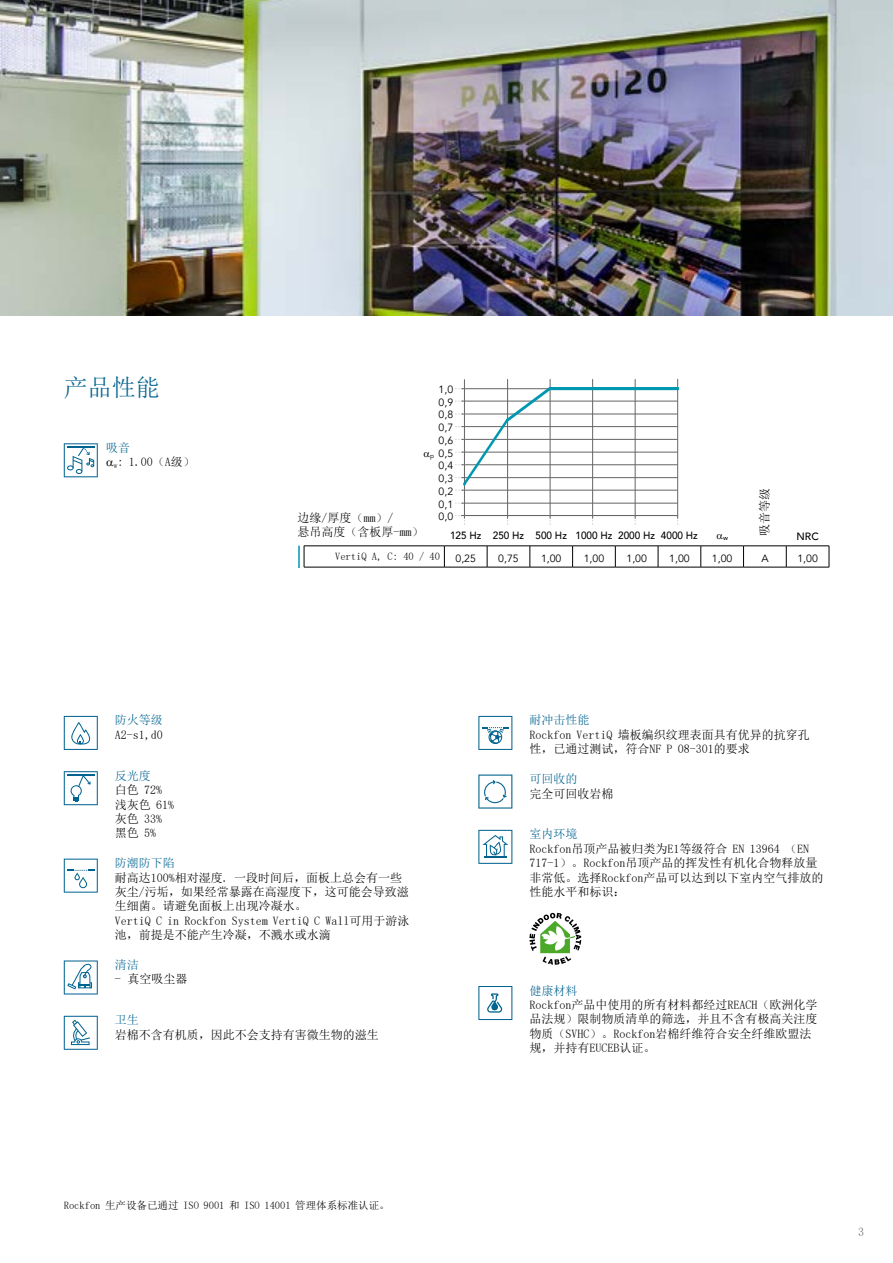
<style>
.page{position:relative;width:893px;height:1263px;background:#fff}
.page>*{position:absolute;margin:0;border:0;box-sizing:border-box;transform-origin:0 0}
.t1{font:127.35px "Chartwell Lines 50";color:#0098b0;scale:.67 1}
.t2{font:24px "Sim Sun";color:#006390}
.t3{font:12px/14.4px "Sim Sun";color:#000}
.t4{font:12px "Sim Sun";color:#006390}
.t5{font:12px "Sim Sun";color:#646567}
.t6{font:10.5px/12.8px "Avenir";color:#000;text-align:justify}
.t7{font:10.5px "Sim Sun";color:#000}
.t8{font:500 10.5px "Avenir";color:#000;scale:.95 1}
.t9{font:500 10.5px "Avenir";color:#000}
.t10{font:500 6.45px "Avenir";color:#000}
.t11{font:6.45px "Avenir";color:#000}
.s1{color:#006390}
</style>
<div class="page">
<img style="left:0;top:0;width:893px;height:316px">
<svg style="left:64px;top:443px;width:34px;height:34px"></svg>
<svg style="left:64px;top:716px;width:34px;height:34px"></svg>
<svg style="left:64px;top:771px;width:34px;height:34px"></svg>
<hr style="left:67px;top:774px;width:27px;height:2px;background:#006390">
<svg style="left:64px;top:859px;width:34px;height:34px"></svg>
<svg style="left:64px;top:960px;width:34px;height:34px"></svg>
<svg style="left:64px;top:1016px;width:34px;height:34px"></svg>
<svg style="left:478px;top:716px;width:34px;height:34px"></svg>
<svg style="left:478px;top:774px;width:34px;height:34px"></svg>
<svg style="left:478px;top:830px;width:34px;height:34px"></svg>
<svg style="left:529px;top:913px;width:52px;height:52px"></svg>
<svg style="left:478px;top:986px;width:34px;height:34px"></svg>
<svg style="left:304px;top:547px;width:1px;height:20px"></svg>
<svg style="left:444px;top:547px;width:1px;height:20px"></svg>
<svg style="left:487px;top:547px;width:1px;height:20px"></svg>
<svg style="left:530px;top:547px;width:1px;height:20px"></svg>
<svg style="left:572px;top:547px;width:1px;height:20px"></svg>
<svg style="left:615px;top:547px;width:1px;height:20px"></svg>
<svg style="left:658px;top:547px;width:1px;height:20px"></svg>
<svg style="left:700px;top:547px;width:1px;height:20px"></svg>
<svg style="left:743px;top:547px;width:1px;height:20px"></svg>
<svg style="left:786px;top:547px;width:1px;height:20px"></svg>
<svg style="left:829px;top:546px;width:1px;height:21px"></svg>
<hr style="left:304px;top:567px;width:140px;height:1px;background:#000">
<hr style="left:444px;top:567px;width:43px;height:1px;background:#000">
<hr style="left:487px;top:567px;width:43px;height:1px;background:#000">
<hr style="left:530px;top:567px;width:43px;height:1px;background:#000">
<hr style="left:573px;top:567px;width:42px;height:1px;background:#000">
<hr style="left:615px;top:567px;width:43px;height:1px;background:#000">
<hr style="left:658px;top:567px;width:43px;height:1px;background:#000">
<hr style="left:701px;top:567px;width:42px;height:1px;background:#000">
<hr style="left:743px;top:567px;width:43px;height:1px;background:#000">
<hr style="left:786px;top:567px;width:43px;height:1px;background:#000">
<hr style="left:304px;top:546px;width:140px;height:1px;background:#000">
<hr style="left:444px;top:546px;width:43px;height:1px;background:#000">
<hr style="left:487px;top:546px;width:43px;height:1px;background:#000">
<hr style="left:530px;top:546px;width:43px;height:1px;background:#000">
<hr style="left:573px;top:546px;width:42px;height:1px;background:#000">
<hr style="left:615px;top:546px;width:43px;height:1px;background:#000">
<hr style="left:658px;top:546px;width:43px;height:1px;background:#000">
<hr style="left:701px;top:546px;width:42px;height:1px;background:#000">
<hr style="left:743px;top:546px;width:43px;height:1px;background:#000">
<hr style="left:786px;top:546px;width:43px;height:1px;background:#000">
<hr style="left:298px;top:546px;width:2px;height:21px;background:#0098b0">
<svg style="left:455px;top:515px;width:10px;height:10px"></svg>
<hr style="left:461px;top:388px;width:217px;height:1px;background:#646567">
<hr style="left:461px;top:490px;width:216px;height:1px;background:#646567">
<hr style="left:461px;top:414px;width:216px;height:1px;background:#646567">
<hr style="left:461px;top:439px;width:216px;height:1px;background:#646567">
<hr style="left:461px;top:464px;width:216px;height:1px;background:#646567">
<hr style="left:507px;top:379px;width:1px;height:139px;background:#646567">
<hr style="left:550px;top:379px;width:1px;height:139px;background:#646567">
<hr style="left:592px;top:379px;width:1px;height:139px;background:#646567">
<hr style="left:635px;top:379px;width:1px;height:139px;background:#646567">
<hr style="left:677px;top:379px;width:1px;height:139px;background:#646567">
<hr style="left:461px;top:503px;width:217px;height:1px;background:#646567">
<hr style="left:461px;top:477px;width:217px;height:1px;background:#646567">
<hr style="left:461px;top:452px;width:217px;height:1px;background:#646567">
<hr style="left:461px;top:426px;width:217px;height:1px;background:#646567">
<hr style="left:461px;top:401px;width:217px;height:1px;background:#646567">
<hr style="left:464px;top:379px;width:1px;height:139px;background:#646567">
<hr style="left:461px;top:515px;width:217px;height:1px;background:#646567">
<h2 class="t2" style="left:64px;top:375px;width:97px">产品性能</h2>
<p class="t3" style="left:114px;top:440px;width:82px;text-indent:-8px"><span class="s1">吸音<br></span><sub>w</sub>: 1.00（A级）</p>
<p class="t3" style="left:298px;top:510px;width:127px">边缘/厚度（mm）/<br>悬吊高度（含板厚-mm）</p>
<p class="t6" style="left:439px;top:383px;width:16px">1,0<br>0,9<br>0,8<br>0,7<br>0,6<br>0,5<br>0,4<br>0,3<br>0,2<br>0,1<br>0,0</p>
<h1 class="t1" style="left:464px;top:387px;width:324px">25+75+100+100+100+100</h1>
<p class="t11" style="left:430px;top:452px;width:5px">p</p>
<p class="t3" style="left:757px;top:536px;width:49px;rotate:-90deg">吸音等级</p>
<p class="t8" style="left:450px;top:526px;width:262px">125 Hz 250 Hz 500 Hz 1000 Hz 2000 Hz 4000 Hz</p>
<p class="t10" style="left:723px;top:532px;width:6px">w</p>
<p class="t9" style="left:796px;top:527px;width:24px">NRC</p>
<p class="t7" style="left:335px;top:551px;width:106px">VertiQ A, C: 40 / 40</p>
<p class="t6" style="left:456px;top:552px;width:22px">0,25</p>
<p class="t6" style="left:498px;top:552px;width:22px">0,75</p>
<p class="t6" style="left:541px;top:552px;width:22px">1,00</p>
<p class="t6" style="left:584px;top:552px;width:22px">1,00</p>
<p class="t6" style="left:626px;top:552px;width:22px">1,00</p>
<p class="t6" style="left:669px;top:552px;width:22px">1,00</p>
<p class="t6" style="left:712px;top:552px;width:22px">1,00</p>
<p class="t6" style="left:761px;top:552px;width:9px">A</p>
<p class="t6" style="left:797px;top:552px;width:22px">1,00</p>
<p class="t4" style="left:115px;top:714px;width:49px">防火等级</p>
<p class="t3" style="left:115px;top:727px;width:49px">A2-s1,d0</p>
<p class="t4" style="left:115px;top:769px;width:37px">反光度</p>
<p class="t3" style="left:115px;top:783px;width:61px">白色 72%浅灰色 61%灰色 33%黑色 5%</p>
<p class="t4" style="left:115px;top:857px;width:61px">防潮防下陷</p>
<p class="t3" style="left:115px;top:870px;width:296px">耐高达100%相对湿度. 一段时间后，面板上总会有一些灰尘/污垢，如果经常暴露在高湿度下，这可能会导致滋生细菌。请避免面板上出现冷凝水。<br>VertiQ C in Rockfon System VertiQ C Wall可用于游泳池，前提是不能产生冷凝，不溅水或水滴</p>
<p class="t4" style="left:115px;top:959px;width:25px">清洁</p>
<p class="t3" style="left:115px;top:972px;width:74px">- 真空吸尘器</p>
<p class="t4" style="left:115px;top:1014px;width:25px">卫生</p>
<p class="t3" style="left:115px;top:1027px;width:265px">岩棉不含有机质，因此不会支持有害微生物的滋生</p>
<p class="t7" style="left:64px;top:1200px;width:327px">Rockfon 生产设备已通过 ISO 9001 和 ISO 14001 管理体系标准认证。</p>
<p class="t4" style="left:529px;top:714px;width:61px">耐冲击性能</p>
<p class="t3" style="left:529px;top:727px;width:282px">Rockfon VertiQ 墙板编织纹理表面具有优异的抗穿孔性，已通过测试，符合NF P 08-301的要求</p>
<p class="t4" style="left:529px;top:773px;width:49px">可回收的</p>
<p class="t3" style="left:529px;top:786px;width:85px">完全可回收岩棉</p>
<p class="t4" style="left:529px;top:828px;width:49px">室内环境</p>
<p class="t3" style="left:529px;top:841px;width:295px">Rockfon吊顶产品被归类为E1等级符合 EN 13964 （EN<br>717-1）。Rockfon吊顶产品的挥发性有机化合物释放量非常低。选择Rockfon产品可以达到以下室内空气排放的性能水平和标识：</p>
<p class="t4" style="left:529px;top:984px;width:49px">健康材料</p>
<p class="t3" style="left:529px;top:997px;width:289px">Rockfon产品中使用的所有材料都经过REACH（欧洲化学品法规）限制物质清单的筛选，并且不含有极高关注度物质（SVHC）。Rockfon岩棉纤维符合安全纤维欧盟法规，并持有EUCEB认证。</p>
<p class="t5" style="left:858px;top:1225px;width:7px">3</p>
</div>
